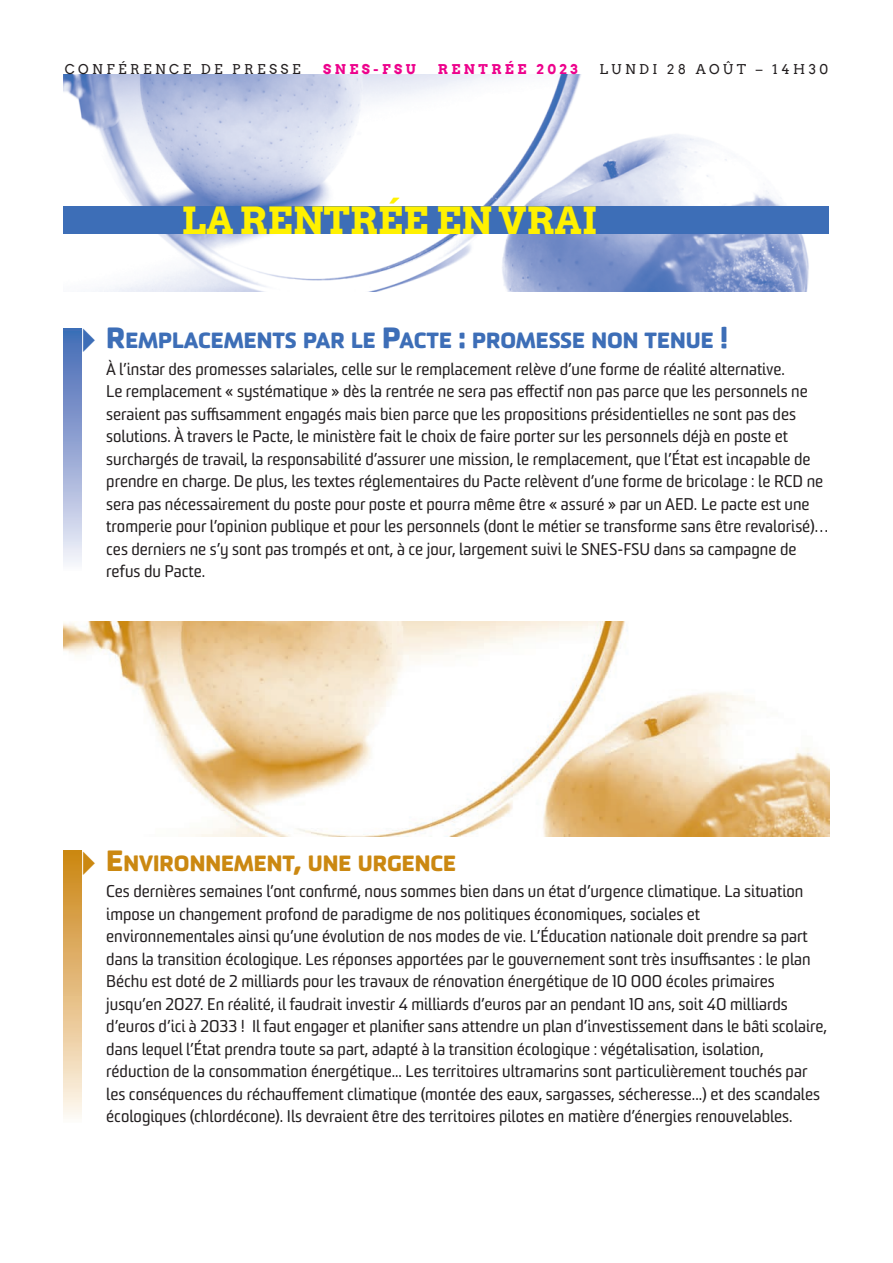
<style>
.page{position:relative;width:893px;height:1263px;background:#fff}
.page>*{position:absolute;margin:0;border:0;box-sizing:border-box;transform-origin:0 0}
.t1{font:700 37.5px "Arvo";color:#fff101}
.t2{font:800 21.3px "Sommet Rounded";color:#3d6eb7}
.t3{font:800 21.3px "Sommet Rounded";color:#cb8811}
.t4{font:16.5px/22.5px "Sommet";color:#231f20}
.t5{font:13.5px "Arvo";letter-spacing:.255em;color:#231f20}
.t6{font:700 13.5px "Arvo";letter-spacing:.255em;color:#ed028c}
.s1{font-size:28.5px}
</style>
<div class="page">
<div style="left:64px;top:851px;width:17px;height:271px;background:linear-gradient(to bottom,#cb8310,#fef7f0)"></div>
<div style="left:64px;top:328px;width:17px;height:242px;background:linear-gradient(to bottom,#3d64b2,#f3f0f9)"></div>
<img style="left:64px;top:74px;width:745px;height:217px">
<div style="left:64px;top:206px;width:765px;height:28px;background:#3d6eb7"></div>
<img style="left:64px;top:621px;width:765px;height:215px">
<p class="t5" style="left:65px;top:61px;width:237px">CONFÉRENCE DE PRESSE</p>
<p class="t6" style="left:323px;top:61px;width:94px">SNES-FSU</p>
<p class="t6" style="left:438px;top:61px;width:141px">RENTRÉE 2023</p>
<p class="t5" style="left:600px;top:61px;width:230px">LUNDI 28 AOÛT – 14H30</p>
<h1 class="t1" style="left:181px;top:199px;width:418px">LA RENTRÉE EN VRAI</h1>
<p class="t2" style="left:106px;top:328px;width:623px"><span class="s1">R</span>EMPLACEMENTS PAR LE <span class="s1">P</span>ACTE <span class="s1">:</span> PROMESSE NON TENUE <span class="s1">!</span></p>
<p class="t4" style="left:106px;top:359px;width:723px">À l’instar des promesses salariales, celle sur le remplacement relève d’une forme de réalité alternative.<br>Le remplacement « systématique » dès la rentrée ne sera pas effectif non pas parce que les personnels ne seraient pas suffisamment engagés mais bien parce que les propositions présidentielles ne sont pas des solutions. À travers le Pacte, le ministère fait le choix de faire porter sur les personnels déjà en poste et surchargés de travail, la responsabilité d’assurer une mission, le remplacement, que l’État est incapable de prendre en charge. De plus, les textes réglementaires du Pacte relèvent d’une forme de bricolage : le RCD ne sera pas nécessairement du poste pour poste et pourra même être « assuré » par un AED. Le pacte est une tromperie pour l’opinion publique et pour les personnels (dont le métier se transforme sans être revalorisé)… ces derniers ne s’y sont pas trompés et ont, à ce jour, largement suivi le SNES-FSU dans sa campagne de refus du Pacte.</p>
<p class="t3" style="left:106px;top:851px;width:351px"><span class="s1">E</span>NVIRONNEMENT<span class="s1">,</span> UNE URGENCE</p>
<p class="t4" style="left:106px;top:882px;width:722px">Ces dernières semaines l’ont confirmé, nous sommes bien dans un état d’urgence climatique. La situation impose un changement profond de paradigme de nos politiques économiques, sociales et environnementales ainsi qu’une évolution de nos modes de vie. L’Éducation nationale doit prendre sa part dans la transition écologique. Les réponses apportées par le gouvernement sont très insuffisantes : le plan Béchu est doté de 2 milliards pour les travaux de rénovation énergétique de 10 000 écoles primaires jusqu’en 2027. En réalité, il faudrait investir 4 milliards d’euros par an pendant 10 ans, soit 40 milliards d’euros d’ici à 2033 ! Il faut engager et planifier sans attendre un plan d’investissement dans le bâti scolaire, dans lequel l’État prendra toute sa part, adapté à la transition écologique : végétalisation, isolation, réduction de la consommation énergétique... Les territoires ultramarins sont particulièrement touchés par les conséquences du réchauffement climatique (montée des eaux, sargasses, sécheresse...) et des scandales écologiques (chlordécone). Ils devraient être des territoires pilotes en matière d’énergies renouvelables.</p>
</div>
